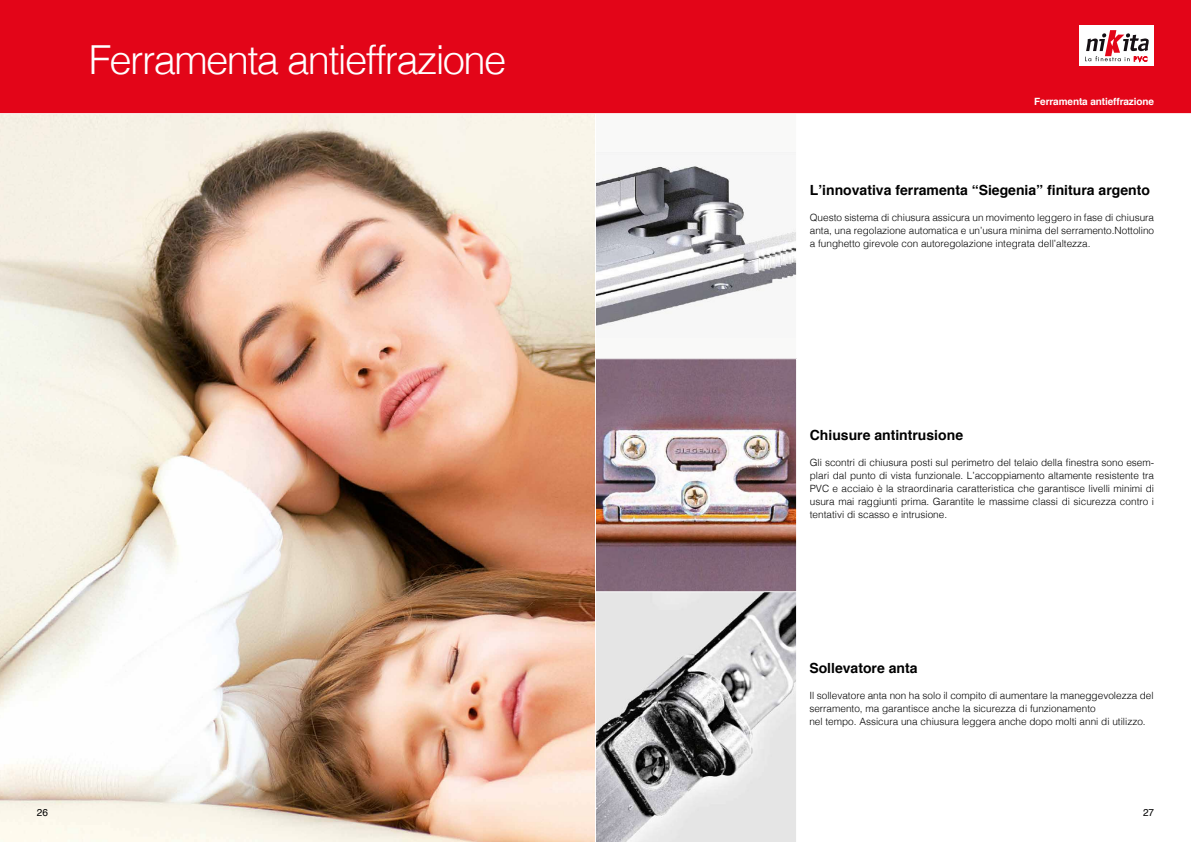
<style>
.page{position:relative;width:1191px;height:842px;background:#fff}
.page>*{position:absolute;margin:0;border:0;box-sizing:border-box;transform-origin:0 0}
.t1{font:300 40px "Helvetica";letter-spacing:-.04em;color:#fff}
.t2{font:700 14px "Helvetica";color:#000}
.t3{font:300 10px/13px "Helvetica";color:#000;text-align:justify}
.t4{font:700 10px "Helvetica";letter-spacing:-.01em;color:#fff}
.t5{font:10px "Helvetica";color:#000}
</style>
<div class="page">
<img style="left:0;top:114px;width:595px;height:728px">
<img style="left:597px;top:360px;width:198px;height:230px">
<svg style="left:596px;top:592px;width:201px;height:250px"></svg>
<div style="left:595px;top:113px;width:201px;height:246px;background:#f9f9f8"></div>
<img style="left:597px;top:166px;width:198px;height:160px">
<div style="left:595px;top:113px;width:202px;height:246px;border:1px solid #fff"></div>
<div style="left:595px;top:358px;width:202px;height:234px;border:1px solid #fff"></div>
<div style="left:0;top:0;width:1191px;height:114px;background:#e30518"></div>
<div style="left:1079px;top:26px;width:75px;height:40px;background:#fff"></div>
<svg style="left:1085px;top:30px;width:64px;height:33px"></svg>
<h1 class="t1" style="left:89px;top:45px;width:419px">Ferramenta antieffrazione</h1>
<p class="t4" style="left:1034px;top:98px;width:121px">Ferramenta antieffrazione</p>
<h2 class="t2" style="left:810px;top:179px;width:341px">L’innovativa ferramenta “Siegenia” finitura argento</h2>
<p class="t3" style="left:810px;top:210px;width:346px">Questo sistema di chiusura assicura un movimento leggero in fase di chiusura anta, una regolazione automatica e un’usura minima del serramento.Nottolino a funghetto girevole con autoregolazione integrata dell’altezza.</p>
<h2 class="t2" style="left:810px;top:424px;width:155px">Chiusure antintrusione</h2>
<p class="t3" style="left:810px;top:455px;width:346px">Gli scontri di chiusura posti sul perimetro del telaio della finestra sono esem&shy;plari dal punto di vista funzionale. L’accoppiamento altamente resistente tra PVC e acciaio è la straordinaria caratteristica che garantisce livelli minimi di usura mai raggiunti prima. Garantite le massime classi di sicurezza contro i tentativi di scasso e intrusione.</p>
<h2 class="t2" style="left:809px;top:657px;width:110px">Sollevatore anta</h2>
<p class="t3" style="left:809px;top:688px;width:346px;text-align:left">Il sollevatore anta non ha solo il compito di aumentare la maneggevolezza del serramento, ma garantisce anche la sicurezza di funzionamento<br>nel tempo. Assicura una chiusura leggera anche dopo molti anni di utilizzo.</p>
<p class="t5" style="left:37px;top:809px;width:13px">26</p>
<p class="t5" style="left:1143px;top:809px;width:13px">27</p>
</div>
